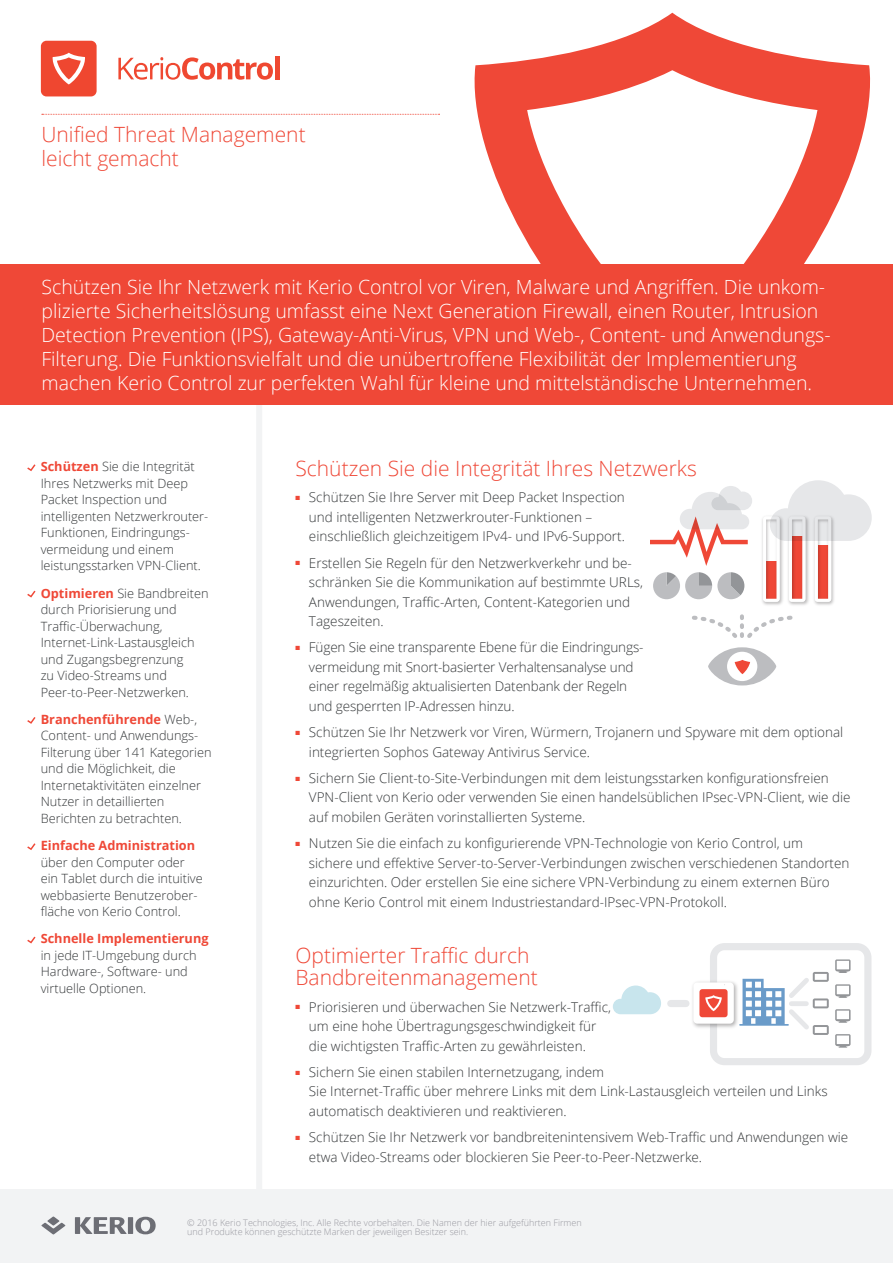
<style>
.page{position:relative;width:893px;height:1263px;background:#fff}
.page>*{position:absolute;margin:0;border:0;box-sizing:border-box;transform-origin:0 0}
.t1{font:300 21px/24px "Open Sans";color:#ef4837}
.t2{font:300 19.5px/24px "Open Sans";color:#fff}
.t3{font:300 13.5px/19.5px "Open Sans";color:#343739}
.t4{font:300 12.75px/16.5px "Open Sans";color:#343739}
.t5{font:700 12.75px "Open Sans";color:#ef4837}
.t6{font:300 9px/9px "Open Sans";color:#98989f}
.s1{font-weight:700;color:#ef4837}
</style>
<div class="page">
<div style="left:256px;top:399px;width:6px;height:801px;background:#f2f3f4"></div>
<div style="left:0;top:1189px;width:893px;height:74px;background:#f2f3f4"></div>
<svg style="left:474px;top:13px;width:397px;height:251px"></svg>
<svg style="left:42px;top:114px;width:398px;height:1px"></svg>
<div style="left:0;top:264px;width:893px;height:141px;background:#ef4837"></div>
<svg style="left:41px;top:1216px;width:24px;height:18px"></svg>
<svg style="left:75px;top:1217px;width:52px;height:17px"></svg>
<div style="left:128px;top:1217px;width:5px;height:17px;background:#6d6e75"></div>
<svg style="left:135px;top:1217px;width:21px;height:17px"></svg>
<svg style="left:118px;top:57px;width:155px;height:23px"></svg>
<hr style="left:275px;top:56px;width:4px;height:23px;background:#ef4831">
<svg style="left:41px;top:41px;width:56px;height:55px;background:#f05e4a"></svg>
<svg style="left:27px;top:464px;width:9px;height:7px"></svg>
<svg style="left:27px;top:590px;width:9px;height:7px"></svg>
<svg style="left:27px;top:717px;width:9px;height:7px"></svg>
<svg style="left:27px;top:843px;width:9px;height:7px"></svg>
<svg style="left:27px;top:936px;width:9px;height:7px"></svg>
<img style="left:762px;top:519px;width:71px;height:86px">
<svg style="left:653px;top:572px;width:91px;height:27px"></svg>
<svg style="left:650px;top:486px;width:102px;height:80px"></svg>
<svg style="left:763px;top:480px;width:109px;height:122px"></svg>
<svg style="left:692px;top:614px;width:101px;height:71px"></svg>
<div style="left:710px;top:943px;width:161px;height:122px;border:7px solid #e6e7e9;border-radius:11px"></div>
<svg style="left:835px;top:959px;width:16px;height:14px"></svg>
<svg style="left:835px;top:984px;width:16px;height:14px"></svg>
<svg style="left:835px;top:1009px;width:16px;height:14px"></svg>
<svg style="left:835px;top:1034px;width:16px;height:14px"></svg>
<svg style="left:613px;top:985px;width:48px;height:29px"></svg>
<div style="left:671px;top:1000px;width:15px;height:7px;background:#e6e7e9"></div>
<img style="left:689px;top:987px;width:4px;height:35px">
<svg style="left:693px;top:972px;width:136px;height:63px"></svg>
<h1 class="t1" style="left:41px;top:121px;width:266px">Unified Threat Management leicht gemacht</h1>
<p class="t2" style="left:41px;top:275px;width:791px">Schützen Sie Ihr Netzwerk mit Kerio Control vor Viren, Malware und Angriffen. Die unkom&shy;plizierte Sicherheitslösung umfasst eine Next Generation Firewall, einen Router, Intrusion Detection Prevention (IPS), Gateway-Anti-Virus, VPN und Web-, Content- und Anwendungs-Filterung. Die Funktionsvielfalt und die unübertroffene Flexibilität der Implementierung machen Kerio Control zur perfekten Wahl für kleine und mittelständische Unternehmen.</p>
<p class="t4" style="left:41px;top:458px;width:169px"><span class="s1">Schützen</span> Sie die Integrität<br>Ihres Netzwerks mit Deep<br>Packet Inspection und intelligenten Netzwerkrouter-<br>Funktionen, Eindringungs&shy;vermeidung und einem leistungsstarken VPN-Client.</p>
<p class="t4" style="left:41px;top:584px;width:169px"><span class="s1">Optimieren</span> Sie Bandbreiten durch Priorisierung und<br>Traffic-Überwachung,<br>Internet-Link-Lastausgleich und Zugangsbegrenzung<br>zu Video-Streams und<br>Peer-to-Peer-Netzwerken.</p>
<p class="t4" style="left:41px;top:711px;width:172px"><span class="s1">Branchenführende</span> Web-,<br>Content- und Anwendungs-<br>Filterung über 141 Kategorien und die Möglichkeit, die<br>Internetaktivitäten einzelner<br>Nutzer in detaillierten<br>Berichten zu betrachten.</p>
<p class="t5" style="left:41px;top:836px;width:156px">Einfache Administration</p>
<p class="t4" style="left:41px;top:853px;width:164px">über den Computer oder ein Tablet durch die intuitive webbasierte Benutzerober&shy;fläche von Kerio Control.</p>
<p class="t5" style="left:41px;top:930px;width:169px">Schnelle Implementierung</p>
<p class="t4" style="left:41px;top:947px;width:157px">in jede IT-Umgebung durch<br>Hardware-, Software- und virtuelle Optionen.</p>
<h1 class="t1" style="left:295px;top:456px;width:403px">Schützen Sie die Integrität Ihres Netzwerks</h1>
<p class="t3" style="left:309px;top:487px;width:317px;text-indent:-13px"><sup>■</sup> Schützen Sie Ihre Server mit Deep Packet Inspection und intelligenten Netzwerkrouter-Funktionen – einschließlich gleichzeitigem IPv4- und IPv6-Support.</p>
<p class="t3" style="left:309px;top:552px;width:336px;text-indent:-13px"><sup>■</sup> Erstellen Sie Regeln für den Netzwerkverkehr und be&shy;schränken Sie die Kommunikation auf bestimmte URLs, Anwendungen, Traffic-Arten, Content-Kategorien und Tageszeiten.</p>
<p class="t3" style="left:309px;top:637px;width:336px;text-indent:-13px"><sup>■</sup> Fügen Sie eine transparente Ebene für die Eindringungs&shy;vermeidung mit Snort-basierter Verhaltensanalyse und einer regelmäßig aktualisierten Datenbank der Regeln und gesperrten IP-Adressen hinzu.</p>
<p class="t3" style="left:309px;top:722px;width:536px;text-indent:-13px"><sup>■</sup> Schützen Sie Ihr Netzwerk vor Viren, Würmern, Trojanern und Spyware mit dem optional integrierten Sophos Gateway Antivirus Service.</p>
<p class="t3" style="left:309px;top:768px;width:543px;text-indent:-13px"><sup>■</sup> Sichern Sie Client-to-Site-Verbindungen mit dem leistungsstarken konfigurationsfreien<br>VPN-Client von Kerio oder verwenden Sie einen handelsüblichen IPsec-VPN-Client, wie die auf mobilen Geräten vorinstallierten Systeme.</p>
<p class="t3" style="left:309px;top:833px;width:542px;text-indent:-13px"><sup>■</sup> Nutzen Sie die einfach zu konfigurierende VPN-Technologie von Kerio Control, um sichere und effektive Server-to-Server-Verbindungen zwischen verschiedenen Standorten einzurichten. Oder erstellen Sie eine sichere VPN-Verbindung zu einem externen Büro ohne Kerio Control mit einem Industriestandard-IPsec-VPN-Protokoll.</p>
<h1 class="t1" style="left:295px;top:943px;width:244px;line-height:22.5px">Optimierter Traffic durch<br>Bandbreitenmanagement</h1>
<p class="t3" style="left:309px;top:996px;width:304px;text-indent:-13px"><sup>■</sup> Priorisieren und überwachen Sie Netzwerk-Traffic, um eine hohe Übertragungsgeschwindigkeit für die wichtigsten Traffic-Arten zu gewährleisten.</p>
<p class="t3" style="left:309px;top:1062px;width:520px;text-indent:-13px"><sup>■</sup> Sichern Sie einen stabilen Internetzugang, indem<br>Sie Internet-Traffic über mehrere Links mit dem Link-Lastausgleich verteilen und Links automatisch deaktivieren und reaktivieren.</p>
<p class="t3" style="left:309px;top:1127px;width:541px;text-indent:-13px"><sup>■</sup> Schützen Sie Ihr Netzwerk vor bandbreitenintensivem Web-Traffic und Anwendungen wie etwa Video-Streams oder blockieren Sie Peer-to-Peer-Netzwerke.</p>
<p class="t6" style="left:187px;top:1217px;width:396px">© 2016 Kerio Technologies, Inc. Alle Rechte vorbehalten. Die Namen der hier aufgeführten Firmen und Produkte können geschützte Marken der jeweiligen Besitzer sein.</p>
</div>
